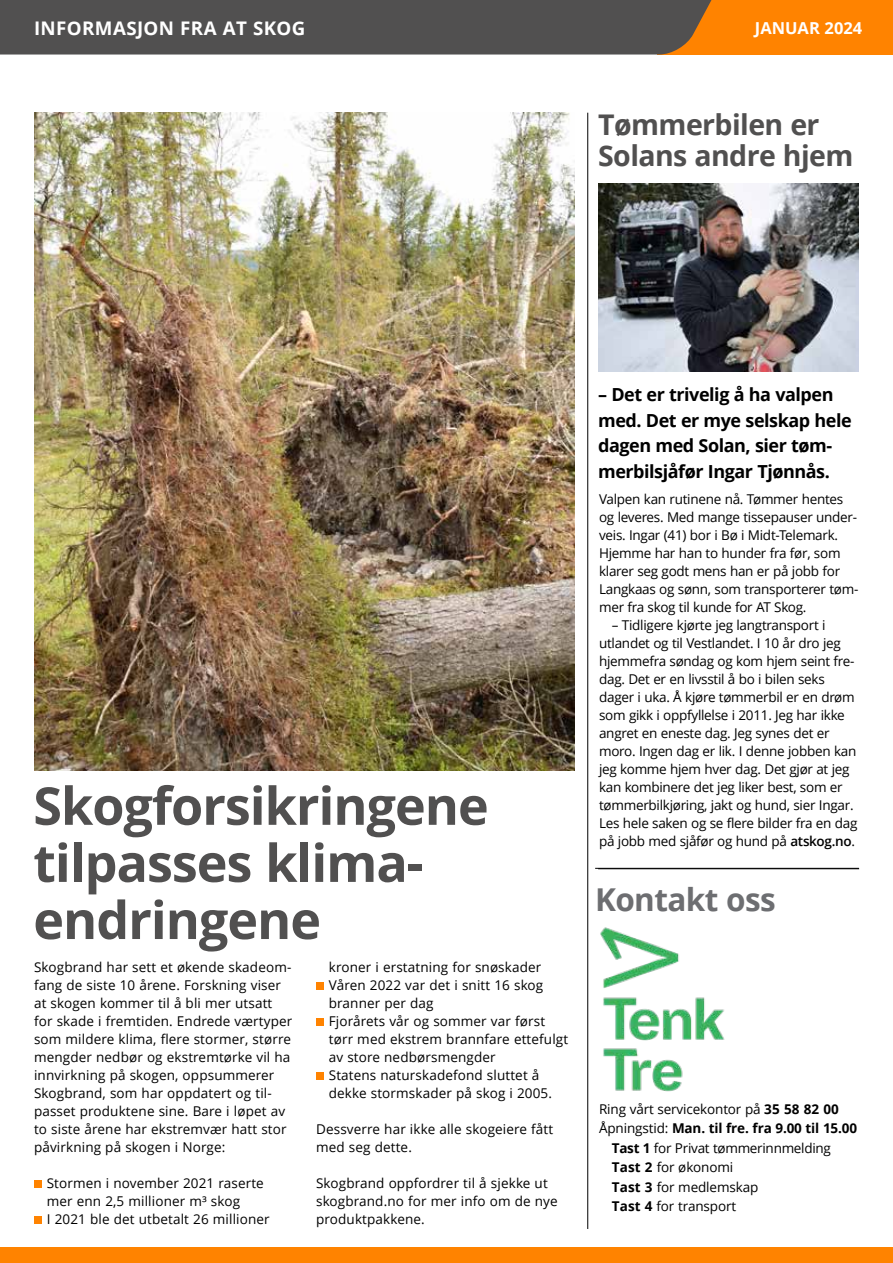
<style>
.page{position:relative;width:893px;height:1263px;background:#fff}
.page>*{position:absolute;margin:0;border:0;box-sizing:border-box;transform-origin:0 0}
.t1{font:700 52.2px/57.2px "Open Sans";letter-spacing:-.02em;color:#515050}
.t2{font:700 31.5px "Open Sans";letter-spacing:-.02em;color:#6d6e71}
.t3{font:700 28.5px/31.5px "Open Sans";letter-spacing:-.02em;color:#515050}
.t4{font:700 18.75px "Open Sans";letter-spacing:.02em;color:#fff}
.t5{font:700 18px/25.5px "Open Sans";letter-spacing:-.025em;color:#000}
.t6{font:700 16.5px "Open Sans";color:#fff}
.t7{font:13.5px/18px "Open Sans";letter-spacing:-.01em;color:#000}
.t8{font:13.5px/18px "Open Sans";letter-spacing:.01em;color:#000}
.t9{font:700 13.5px "Open Sans";letter-spacing:-.01em;color:#000}
.s1{font-weight:600}
.s2{font-weight:700}
.s3{font-weight:400}
</style>
<div class="page">
<div style="left:657px;top:0;width:236px;height:55px;background:#ff8300"></div>
<div style="left:0;top:0;width:712px;height:55px;background:#515050"></div>
<div style="left:0;top:1247px;width:893px;height:16px;background:#ff8300"></div>
<div style="left:316px;top:982px;width:8px;height:8px;background:#ff8300"></div>
<div style="left:316px;top:1018px;width:8px;height:8px;background:#ff8300"></div>
<div style="left:316px;top:1072px;width:8px;height:8px;background:#ff8300"></div>
<div style="left:34px;top:1180px;width:8px;height:8px;background:#ff8300"></div>
<div style="left:34px;top:1216px;width:8px;height:8px;background:#ff8300"></div>
<img style="left:600px;top:927px;width:125px;height:164px">
<hr style="left:587px;top:113px;width:1px;height:1116px;background:#000">
<img style="left:35px;top:113px;width:540px;height:657px">
<hr style="left:595px;top:868px;width:264px;height:1px;background:#000">
<img style="left:598px;top:184px;width:261px;height:187px">
<h3 class="t4" style="left:34px;top:14px;width:273px">INFORMASJON FRA AT SKOG</h3>
<p class="t6" style="left:755px;top:17px;width:109px">JANUAR 2024</p>
<h3 class="t3" style="left:598px;top:108px;width:257px">Tømmerbilen er<br>Solans andre hjem</h3>
<h1 class="t1" style="left:33px;top:776px;width:457px">Skogforsikringene tilpasses klima&shy;endringene</h1>
<p class="t8" style="left:34px;top:958px;width:260px">Skogbrand har sett et økende skadeom&shy;fang de siste 10 årene. Forskning viser at skogen kommer til å bli mer utsatt for skade i fremtiden. Endrede værtyper som mildere klima, flere stormer, større mengder nedbør og ekstremtørke vil ha innvirkning på skogen, oppsummerer Skogbrand, som har oppdatert og til&shy;passet produktene sine. Bare i løpet av to siste årene har ekstremvær hatt stor påvirkning på skogen i Norge:</p>
<p class="t8" style="left:47px;top:1174px;width:224px">Stormen i november 2021 raserte mer enn 2,5 millioner m³ skog<br>I 2021 ble det utbetalt 26 millioner</p>
<p class="t8" style="left:329px;top:958px;width:241px">kroner i erstatning for snøskader<br>Våren 2022 var det i snitt 16 skog branner per dag<br>Fjorårets vår og sommer var først tørr med ekstrem brannfare ettefulgt av store nedbørsmengder<br>Statens naturskadefond sluttet å dekke stormskader på skog i 2005.</p>
<p class="t8" style="left:316px;top:1120px;width:239px">Dessverre har ikke alle skogeiere fått med seg dette.</p>
<p class="t8" style="left:316px;top:1174px;width:243px">Skogbrand oppfordrer til å sjekke ut skogbrand.no for mer info om de nye produktpakkene.</p>
<h3 class="t5" style="left:598px;top:381px;width:255px">– Det er trivelig å ha valpen med. Det er mye selskap hele dagen med Solan, sier tøm&shy;merbilsjåfør Ingar Tjønnås.</h3>
<p class="t7" style="left:599px;top:490px;width:261px">Valpen kan rutinene nå. Tømmer hentes og leveres. Med mange tissepauser under&shy;veis. Ingar (41) bor i Bø i Midt-Telemark.<br>Hjemme har han to hunder fra før, som klarer seg godt mens han er på jobb for Langkaas og sønn, som transporterer tøm&shy;mer fra skog til kunde for AT Skog.</p>
<p class="t7" style="left:599px;top:616px;width:260px;text-indent:13px">– Tidligere kjørte jeg langtransport i utlandet og til Vestlandet. I 10 år dro jeg hjemmefra søndag og kom hjem seint fre&shy;dag. Det er en livsstil å bo i bilen seks dager i uka. Å kjøre tømmerbil er en drøm som gikk i oppfyllelse i 2011. Jeg har ikke angret en eneste dag. Jeg synes det er moro. Ingen dag er lik. I denne jobben kan jeg komme hjem hver dag. Det gjør at jeg kan kombinere det jeg liker best, som er tømmerbilkjøring, jakt og hund, sier Ingar.<br>Les hele saken og se flere bilder fra en dag på jobb med sjåfør og hund på <span class="s1">atskog.no</span>.</p>
<h2 class="t2" style="left:595px;top:877px;width:182px">Kontakt oss</h2>
<p class="t7" style="left:599px;top:1100px;width:241px">Ring vårt servicekontor på <span class="s2">35 58 82 00</span></p>
<p class="t9" style="left:599px;top:1119px;width:260px"><span class="s3">Åpningstid:</span> Man. til fre. fra 9.00 til 15.00</p>
<p class="t7" style="left:612px;top:1139px;width:221px"><span class="s2">Tast 1</span> for Privat tømmerinnmelding</p>
<p class="t7" style="left:612px;top:1158px;width:123px"><span class="s2">Tast 2</span> for økonomi</p>
<p class="t7" style="left:612px;top:1178px;width:148px"><span class="s2">Tast 3</span> for medlemskap</p>
<p class="t7" style="left:612px;top:1197px;width:126px"><span class="s2">Tast 4</span> for transport</p>
</div>
